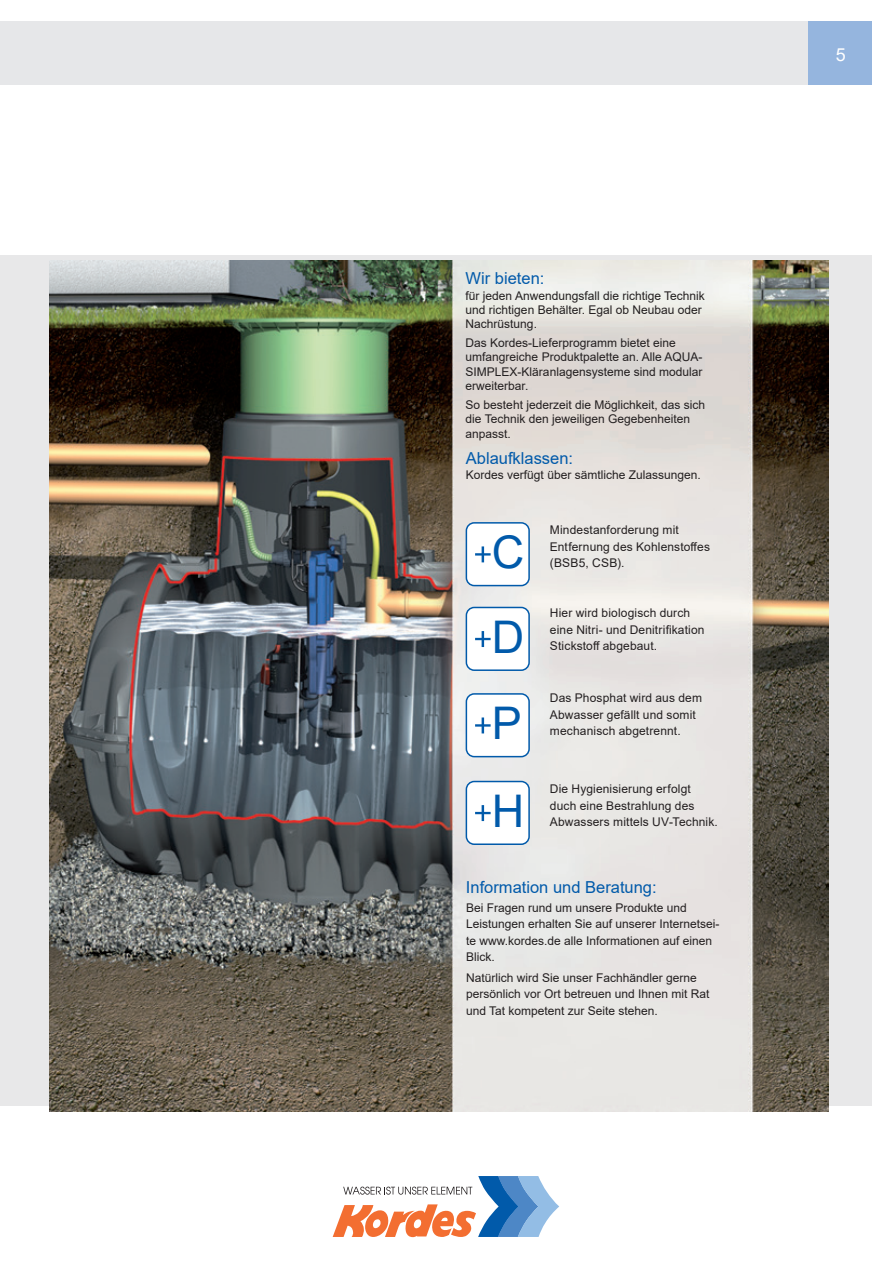
<style>
.page{position:relative;width:893px;height:1263px;background:#fff}
.page>*{position:absolute;margin:0;border:0;box-sizing:border-box;transform-origin:0 0}
.t1{font:45px "Arial";color:#015aaa}
.t2{font:18px "Arial";color:#fff}
.t3{font:16.5px "Arial";color:#015aaa}
.t4{font:12px/16.5px "Arial";color:#231f20}
</style>
<div class="page">
<div style="left:808px;top:21px;width:64px;height:64px;background:#95b5de"></div>
<svg style="left:333px;top:1176px;width:226px;height:61px"></svg>
<div style="left:0;top:255px;width:872px;height:851px;background:#e8e8e9"></div>
<div style="left:0;top:21px;width:808px;height:64px;background:#e6e7e9"></div>
<img style="left:50px;top:260px;width:779px;height:851px">
<div style="left:466px;top:523px;width:63px;height:63px;background:#fff;border-radius:8px"></div>
<div style="left:466px;top:522px;width:64px;height:64px;border:2px solid #015aaa;border-radius:8px"></div>
<svg style="left:475px;top:546px;width:16px;height:16px"></svg>
<div style="left:466px;top:607px;width:63px;height:63px;background:#fff;border-radius:8px"></div>
<div style="left:466px;top:607px;width:64px;height:64px;border:2px solid #015aaa;border-radius:8px"></div>
<svg style="left:475px;top:631px;width:16px;height:16px"></svg>
<div style="left:466px;top:694px;width:63px;height:63px;background:#fff;border-radius:8px"></div>
<div style="left:466px;top:693px;width:64px;height:64px;border:2px solid #015aaa;border-radius:8px"></div>
<svg style="left:475px;top:717px;width:16px;height:16px"></svg>
<div style="left:466px;top:781px;width:63px;height:63px;background:#fff;border-radius:8px"></div>
<div style="left:466px;top:781px;width:64px;height:64px;border:2px solid #015aaa;border-radius:8px"></div>
<svg style="left:475px;top:805px;width:16px;height:16px"></svg>
<p class="t3" style="left:466px;top:267px;width:80px">Wir bieten:</p>
<p class="t4" style="left:466px;top:288px;width:241px;line-height:14.4px">für jeden Anwendungsfall die richtige Technik und richtigen Behälter. Egal ob Neubau oder<br>Nachrüstung.</p>
<p class="t4" style="left:466px;top:335px;width:238px;line-height:14.4px">Das Kordes-Lieferprogramm bietet eine umfangreiche Produktpalette an. Alle AQUA-SIMPLEX-Kläranlagensysteme sind modular erweiterbar.</p>
<p class="t4" style="left:466px;top:397px;width:241px;line-height:14.4px">So besteht jederzeit die Möglichkeit, das sich die Technik den jeweiligen Gegebenheiten anpasst.</p>
<p class="t3" style="left:466px;top:447px;width:109px">Ablaufklassen:</p>
<p class="t4" style="left:466px;top:466px;width:236px">Kordes verfügt über sämtliche Zulassungen.</p>
<p class="t1" style="left:492px;top:521px;width:34px">C</p>
<p class="t1" style="left:492px;top:606px;width:34px">D</p>
<p class="t1" style="left:492px;top:692px;width:32px">P</p>
<p class="t1" style="left:492px;top:780px;width:34px">H</p>
<p class="t4" style="left:550px;top:521px;width:162px">Mindestanforderung mit<br>Entfernung des Kohlenstoffes (BSB5, CSB).</p>
<p class="t4" style="left:550px;top:605px;width:156px">Hier wird biologisch durch eine Nitri- und Denitrifikation<br>Stickstoff abgebaut.</p>
<p class="t4" style="left:550px;top:690px;width:154px">Das Phosphat wird aus dem<br>Abwasser gefällt und somit mechanisch abgetrennt.</p>
<p class="t4" style="left:550px;top:781px;width:169px">Die Hygienisierung erfolgt duch eine Bestrahlung des<br>Abwassers mittels UV-Technik.</p>
<p class="t3" style="left:466px;top:876px;width:192px">Information und Beratung:</p>
<p class="t4" style="left:466px;top:899px;width:255px">Bei Fragen rund um unsere Produkte und Leistungen erhalten Sie auf unserer Internetsei&shy;te www.kordes.de alle Informationen auf einen Blick.</p>
<p class="t4" style="left:466px;top:969px;width:245px">Natürlich wird Sie unser Fachhändler gerne persönlich vor Ort betreuen und Ihnen mit Rat und Tat kompetent zur Seite stehen.</p>
<h2 class="t2" style="left:836px;top:43px;width:12px">5</h2>
</div>
